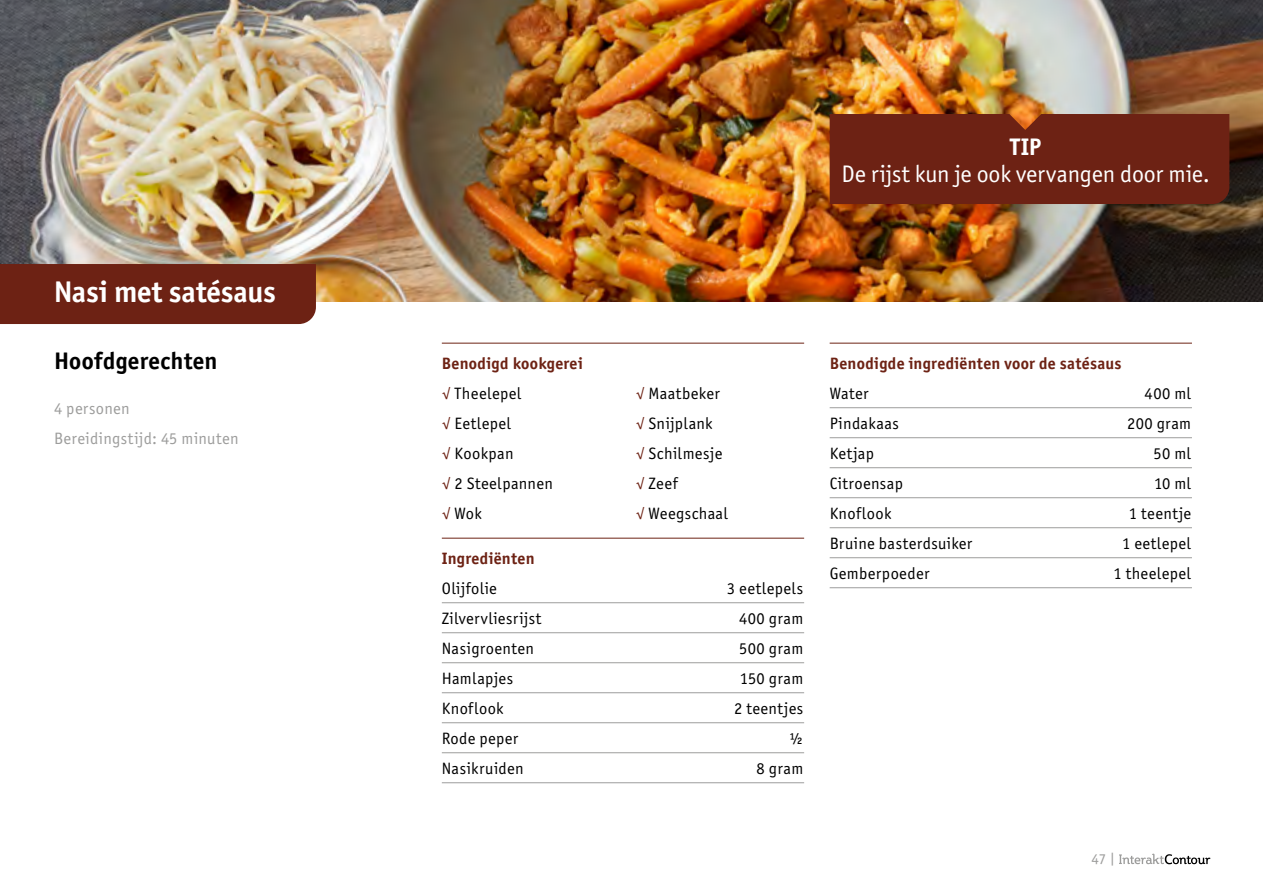
<style>
.page{position:relative;width:1263px;height:893px;background:#fff}
.page>*{position:absolute;margin:0;border:0;box-sizing:border-box;transform-origin:0 0}
.t1{font:700 30px "Officina Sans ITC Pro";letter-spacing:-.01em;color:#fff}
.t2{font:24px "Officina Sans ITC Pro";letter-spacing:-.005em;color:#fff}
.t3{font:700 24px "Officina Sans ITC Pro";letter-spacing:.01em;color:#000}
.t4{font:700 24px "Officina Sans ITC Pro";color:#fff}
.t5{font:16.5px/30px "Officina Sans ITC Pro";letter-spacing:.025em;color:#000}
.t6{font:700 16.5px "Officina Sans ITC Pro";letter-spacing:.015em;color:#6d2214}
.t7{font:16.5px/30px "Officina Sans ITC Pro";letter-spacing:.025em;color:#9d9d9c}
.t8{font:15px "Officina Sans ITC Pro";color:#9d9d9c}
.s1{font-weight:700;color:#6d2214}
.s2{color:#6d2214}
</style>
<div class="page">
<svg style="left:1119px;top:854px;width:91px;height:10px"></svg>
<img style="left:0;top:0;width:1263px;height:302px">
<hr style="left:442px;top:343px;width:362px;height:1px;background:#6d2214">
<hr style="left:442px;top:538px;width:362px;height:1px;background:#6d2214">
<hr style="left:442px;top:602px;width:362px;height:1px;background:#9d9d9c">
<hr style="left:442px;top:632px;width:362px;height:1px;background:#9d9d9c">
<hr style="left:442px;top:662px;width:362px;height:1px;background:#9d9d9c">
<hr style="left:442px;top:692px;width:362px;height:1px;background:#9d9d9c">
<hr style="left:442px;top:722px;width:362px;height:1px;background:#9d9d9c">
<hr style="left:442px;top:752px;width:362px;height:1px;background:#9d9d9c">
<hr style="left:442px;top:782px;width:362px;height:1px;background:#9d9d9c">
<hr style="left:830px;top:343px;width:362px;height:1px;background:#6d2214">
<hr style="left:830px;top:407px;width:362px;height:1px;background:#9d9d9c">
<hr style="left:830px;top:437px;width:362px;height:1px;background:#9d9d9c">
<hr style="left:830px;top:467px;width:362px;height:1px;background:#9d9d9c">
<hr style="left:830px;top:497px;width:362px;height:1px;background:#9d9d9c">
<hr style="left:830px;top:527px;width:362px;height:1px;background:#9d9d9c">
<hr style="left:830px;top:557px;width:362px;height:1px;background:#9d9d9c">
<hr style="left:830px;top:587px;width:362px;height:1px;background:#9d9d9c">
<div style="left:830px;top:114px;width:399px;height:90px;background:#6d2214"></div>
<div style="left:0;top:264px;width:316px;height:60px;background:#6d2214"></div>
<h1 class="t1" style="left:54px;top:273px;width:223px">Nasi met satésaus</h1>
<h2 class="t3" style="left:54px;top:346px;width:165px">Hoofdgerechten</h2>
<p class="t7" style="left:54px;top:393px;width:186px">4 personen<br>Bereidingstijd: 45 minuten</p>
<h2 class="t4" style="left:1010px;top:132px;width:33px">TIP</h2>
<h2 class="t2" style="left:841px;top:159px;width:370px">De rijst kun je ook vervangen door mie.</h2>
<p class="t5" style="left:442px;top:348px;width:143px"><span class="s1">Benodigd kookgerei </span><span class="s2">√</span> Theelepel<br><span class="s2">√</span> Eetlepel<br><span class="s2">√</span> Kookpan<br><span class="s2">√</span> 2 Steelpannen<br><span class="s2">√</span> Wok</p>
<p class="t6" style="left:442px;top:548px;width:94px">Ingrediënten</p>
<p class="t5" style="left:442px;top:573px;width:57px">Olijfolie</p>
<p class="t5" style="left:727px;top:573px;width:78px">3 eetlepels</p>
<p class="t5" style="left:442px;top:603px;width:101px">Zilvervliesrijst</p>
<p class="t5" style="left:739px;top:603px;width:66px">400 gram</p>
<p class="t5" style="left:442px;top:633px;width:94px">Nasigroenten</p>
<p class="t5" style="left:739px;top:633px;width:66px">500 gram</p>
<p class="t5" style="left:442px;top:663px;width:73px">Hamlapjes</p>
<p class="t5" style="left:740px;top:663px;width:65px">150 gram</p>
<p class="t5" style="left:442px;top:693px;width:63px">Knoflook</p>
<p class="t5" style="left:734px;top:693px;width:71px">2 teentjes</p>
<p class="t5" style="left:442px;top:723px;width:78px">Rode peper</p>
<p class="t5" style="left:790px;top:723px;width:15px">½</p>
<p class="t5" style="left:442px;top:753px;width:83px">Nasikruiden</p>
<p class="t5" style="left:757px;top:753px;width:48px">8 gram</p>
<p class="t5" style="left:636px;top:378px;width:94px"><span class="s2">√</span> Maatbeker <span class="s2">√</span> Snijplank<br><span class="s2">√</span> Schilmesje <span class="s2">√</span> Zeef<br><span class="s2">√</span> Weegschaal</p>
<p class="t6" style="left:830px;top:353px;width:293px">Benodigde ingrediënten voor de satésaus</p>
<p class="t5" style="left:830px;top:378px;width:41px">Water</p>
<p class="t5" style="left:1144px;top:378px;width:48px">400 ml</p>
<p class="t5" style="left:830px;top:408px;width:71px">Pindakaas</p>
<p class="t5" style="left:1127px;top:408px;width:66px">200 gram</p>
<p class="t5" style="left:830px;top:438px;width:46px">Ketjap</p>
<p class="t5" style="left:1153px;top:438px;width:39px">50 ml</p>
<p class="t5" style="left:830px;top:468px;width:75px">Citroensap</p>
<p class="t5" style="left:1154px;top:468px;width:39px">10 ml</p>
<p class="t5" style="left:830px;top:498px;width:63px">Knoflook</p>
<p class="t5" style="left:1129px;top:498px;width:64px">1 teentje</p>
<p class="t5" style="left:830px;top:528px;width:144px">Bruine basterdsuiker</p>
<p class="t5" style="left:1122px;top:528px;width:71px">1 eetlepel</p>
<p class="t5" style="left:830px;top:558px;width:101px">Gemberpoeder</p>
<p class="t5" style="left:1113px;top:558px;width:79px">1 theelepel</p>
<p class="t8" style="left:1091px;top:850px;width:25px">47 |</p>
</div>
